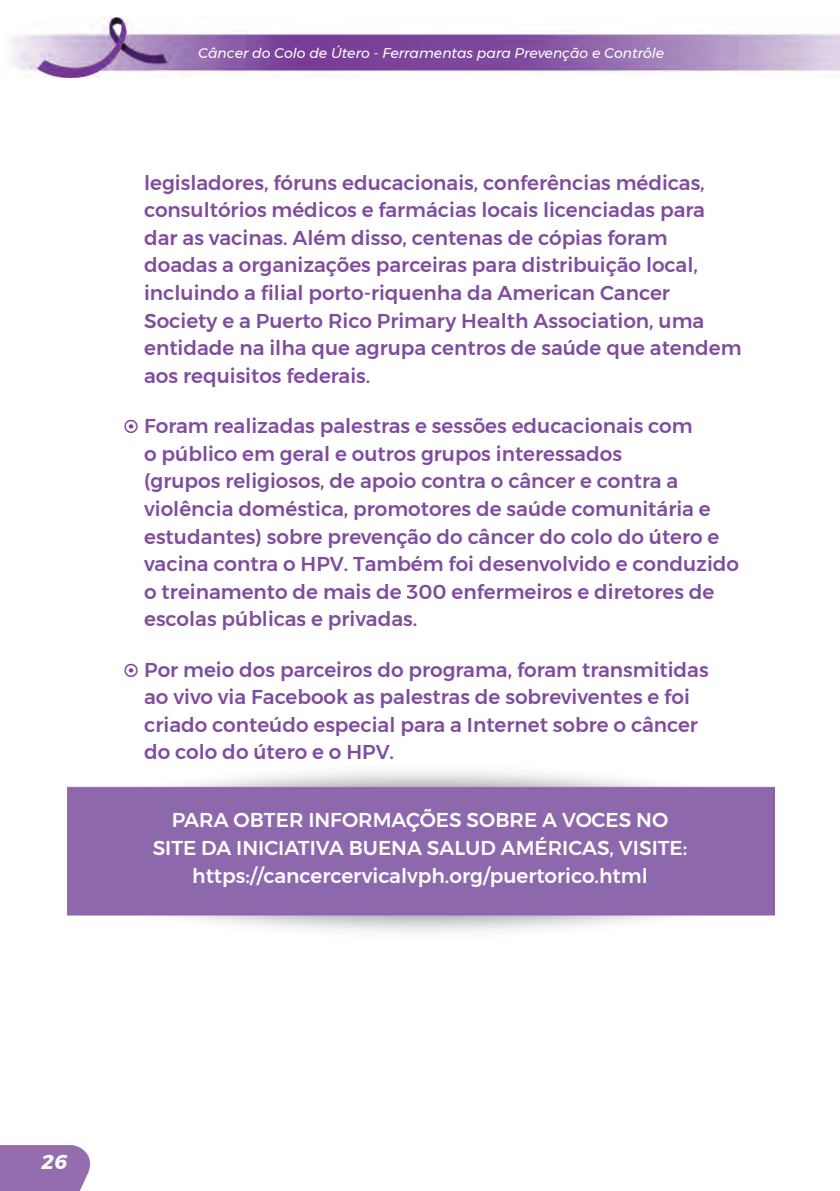
<style>
.page{position:relative;width:840px;height:1191px;background:#fff}
.page>*{position:absolute;margin:0;border:0;box-sizing:border-box;transform-origin:0 0}
.t1{font:500 20px/27.6px "Montserrat";color:#804c9e}
.t2{font:500 20px/28px "Montserrat";color:#fff;text-align:center}
.t3{font:italic 700 20px "Montserrat";color:#fff}
.t4{font:italic 14px "Montserrat";color:#fff}
</style>
<div class="page">
<div style="left:0;top:1145px;width:90px;height:46px;background:#946daf"></div>
<img style="left:11px;top:17px;width:828px;height:60px">
<img style="left:67px;top:771px;width:706px;height:161px">
<p class="t4" style="left:198px;top:42px;width:467px">Câncer do Colo de Útero - Ferramentas para Prevenção e Contrôle</p>
<p class="t1" style="left:144px;top:168px;width:598px">legisladores, fóruns educacionais, conferências médicas, consultórios médicos e farmácias locais licenciadas para dar as vacinas. Além disso, centenas de cópias foram doadas a organizações parceiras para distribuição local, incluindo a filial porto-riquenha da American Cancer Society e a Puerto Rico Primary Health Association, uma entidade na ilha que agrupa centros de saúde que atendem aos requisitos federais.</p>
<p class="t1" style="left:144px;top:412px;width:596px">Foram realizadas palestras e sessões educacionais com<br>o público em geral e outros grupos interessados<br>(grupos religiosos, de apoio contra o câncer e contra a violência doméstica, promotores de saúde comunitária e estudantes) sobre prevenção do câncer do colo do útero e vacina contra o HPV. Também foi desenvolvido e conduzido o treinamento de mais de 300 enfermeiros e diretores de escolas públicas e privadas.</p>
<p class="t1" style="left:144px;top:655px;width:565px">Por meio dos parceiros do programa, foram transmitidas ao vivo via Facebook as palestras de sobreviventes e foi criado conteúdo especial para a Internet sobre o câncer do colo do útero e o HPV.</p>
<p class="t2" style="left:152px;top:806px;width:536px">PARA OBTER INFORMAÇÕES SOBRE A VOCES NO<br>SITE DA INICIATIVA BUENA SALUD AMÉRICAS, VISITE: https://cancercervicalvph.org/puertorico.html</p>
<p class="t3" style="left:41px;top:1146px;width:28px">26</p>
</div>
